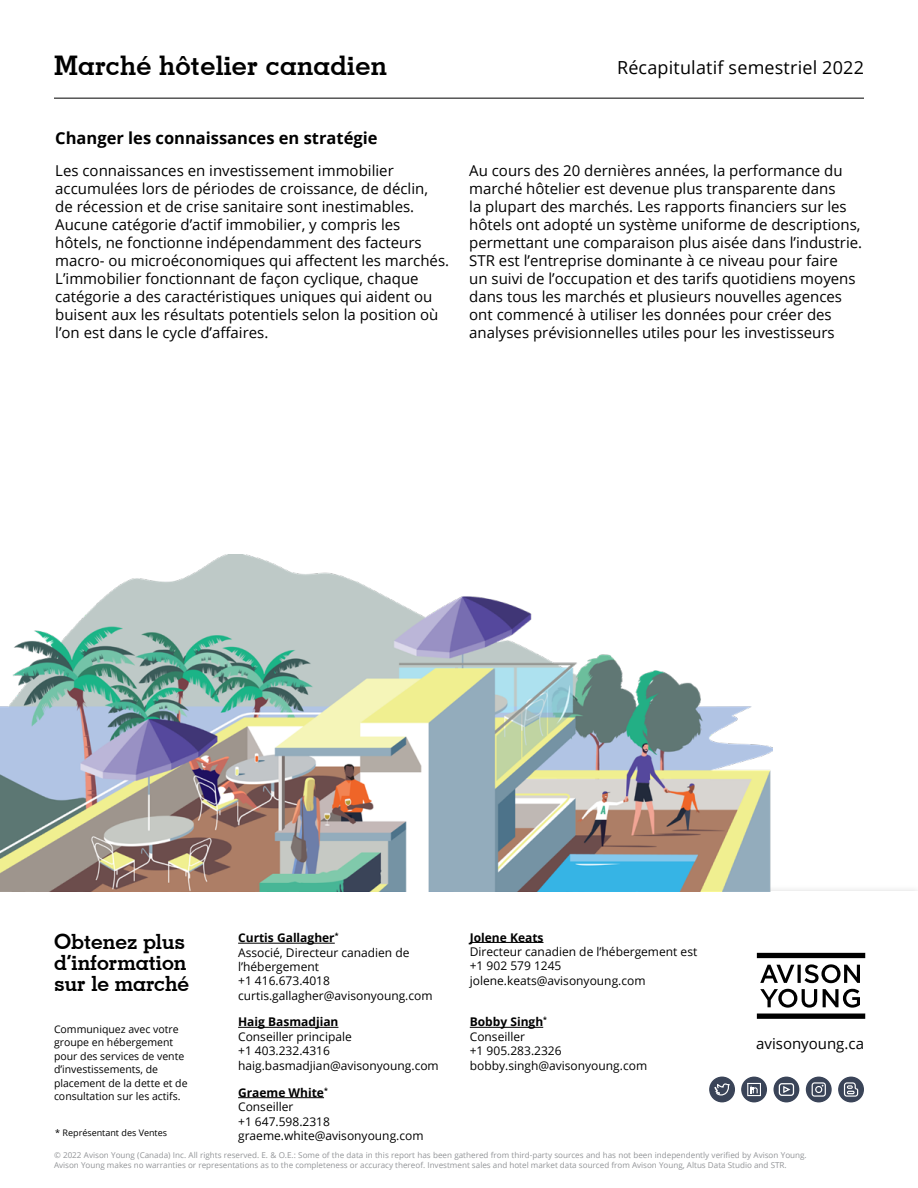
<style>
.page{position:relative;width:918px;height:1188px;background:#fff}
.page>*{position:absolute;margin:0;border:0;box-sizing:border-box;transform-origin:0 0}
.t1{font:700 27px "Geometric Slab 703 BT";letter-spacing:.01em;color:#000}
.t2{font:700 21px/21px "Geometric Slab 703 BT";color:#000}
.t3{font:18px "Open Sans";letter-spacing:.01em;color:#000}
.t4{font:700 16.5px "Open Sans";color:#000}
.t5{font:15px/18px "Open Sans";color:#000}
.t6{font:12px/14.4px "Open Sans";color:#000}
.t7{font:700 12px "Open Sans";color:#000}
.t8{font:10.5px/13.5px "Open Sans";color:#000}
.t9{font:9px "Open Sans";color:#000}
.t10{font:8.1px/9.8px "Open Sans";color:#939598}
.s1{font-weight:700}
</style>
<div class="page">
<hr style="left:54px;top:98px;width:810px;height:1px;background:#000">
<hr style="left:238px;top:943px;width:97px;height:1px;background:#000">
<hr style="left:470px;top:1027px;width:73px;height:1px;background:#000">
<hr style="left:238px;top:1097px;width:86px;height:1px;background:#000">
<hr style="left:238px;top:1027px;width:100px;height:1px;background:#000">
<svg style="left:757px;top:953px;width:108px;height:5px"></svg>
<svg style="left:757px;top:1014px;width:108px;height:5px"></svg>
<svg style="left:760px;top:964px;width:100px;height:19px"></svg>
<svg style="left:760px;top:989px;width:57px;height:19px"></svg>
<svg style="left:823px;top:989px;width:37px;height:19px"></svg>
<div style="left:710px;top:1077px;width:24px;height:25px;background:#3a4458;border-radius:50%"></div>
<div style="left:709px;top:1077px;width:26px;height:25px;border:1px solid #3a4458;border-radius:50%"></div>
<div style="left:839px;top:1077px;width:24px;height:25px;background:#3a4458;border-radius:50%"></div>
<svg style="left:714px;top:1076px;width:144px;height:27px"></svg>
<div style="left:838px;top:1077px;width:26px;height:25px;border:1px solid #3a4458;border-radius:50%"></div>
<img style="left:0;top:554px;width:773px;height:338px">
<hr style="left:470px;top:942px;width:74px;height:1px;background:#000">
<h1 class="t1" style="left:54px;top:49px;width:334px">Marché hôtelier canadien</h1>
<p class="t4" style="left:55px;top:126px;width:324px">Changer les connaissances en stratégie</p>
<p class="t3" style="left:617px;top:55px;width:248px">Récapitulatif semestriel 2022</p>
<p class="t5" style="left:55px;top:162px;width:395px">Les connaissances en investissement immobilier accumulées lors de périodes de croissance, de déclin, de récession et de crise sanitaire sont inestimables.<br>Aucune catégorie d’actif immobilier, y compris les hôtels, ne fonctionne indépendamment des facteurs macro- ou microéconomiques qui affectent les marchés.<br>L’immobilier fonctionnant de façon cyclique, chaque catégorie a des caractéristiques uniques qui aident ou buisent aux les résultats potentiels selon la position où l’on est dans le cycle d’affaires.</p>
<p class="t5" style="left:469px;top:162px;width:395px">Au cours des 20 dernières années, la performance du marché hôtelier est devenue plus transparente dans<br>la plupart des marchés. Les rapports financiers sur les hôtels ont adopté un système uniforme de descriptions, permettant une comparaison plus aisée dans l’industrie.<br>STR est l’entreprise dominante à ce niveau pour faire<br>un suivi de l’occupation et des tarifs quotidiens moyens dans tous les marchés et plusieurs nouvelles agences ont commencé à utiliser les données pour créer des analyses prévisionnelles utiles pour les investisseurs</p>
<h2 class="t2" style="left:54px;top:931px;width:137px">Obtenez plus d’information sur le marché</h2>
<p class="t8" style="left:54px;top:1022px;width:135px">Communiquez avec votre groupe en hébergement pour des services de vente d’investissements, de placement de la dette et de consultation sur les actifs.</p>
<p class="t9" style="left:55px;top:1126px;width:113px">* Représentant des Ventes</p>
<p class="t6" style="left:238px;top:930px;width:196px"><span class="s1">Curtis Gallagher</span><sup>*<br></sup>Associé, Directeur canadien de l’hébergement<br>+1 416.673.4018 curtis.gallagher@avisonyoung.com</p>
<p class="t7" style="left:470px;top:929px;width:75px">Jolene Keats</p>
<p class="t6" style="left:470px;top:944px;width:229px">Directeur canadien de l’hébergement est +1 902 579 1245 jolene.keats@avisonyoung.com</p>
<p class="t6" style="left:470px;top:1015px;width:179px"><span class="s1">Bobby Singh</span><sup>*<br></sup>Conseiller<br>+1 905.283.2326 bobby.singh@avisonyoung.com</p>
<p class="t7" style="left:238px;top:1014px;width:102px">Haig Basmadjian</p>
<p class="t6" style="left:238px;top:1029px;width:202px">Conseiller principale<br>+1 403.232.4316 haig.basmadjian@avisonyoung.com</p>
<p class="t5" style="left:756px;top:1034px;width:109px">avisonyoung.ca</p>
<p class="t6" style="left:238px;top:1085px;width:187px"><span class="s1">Graeme White</span><sup>*<br></sup>Conseiller<br>+1 647.598.2318 graeme.white@avisonyoung.com</p>
<p class="t10" style="left:54px;top:1150px;width:754px">© 2022 Avison Young (Canada) Inc. All rights reserved. E. &amp; O.E.: Some of the data in this report has been gathered from third-party sources and has not been independently verified by Avison Young.<br>Avison Young makes no warranties or representations as to the completeness or accuracy thereof. Investment sales and hotel market data sourced from Avison Young, Altus Data Studio and STR.</p>
</div>
